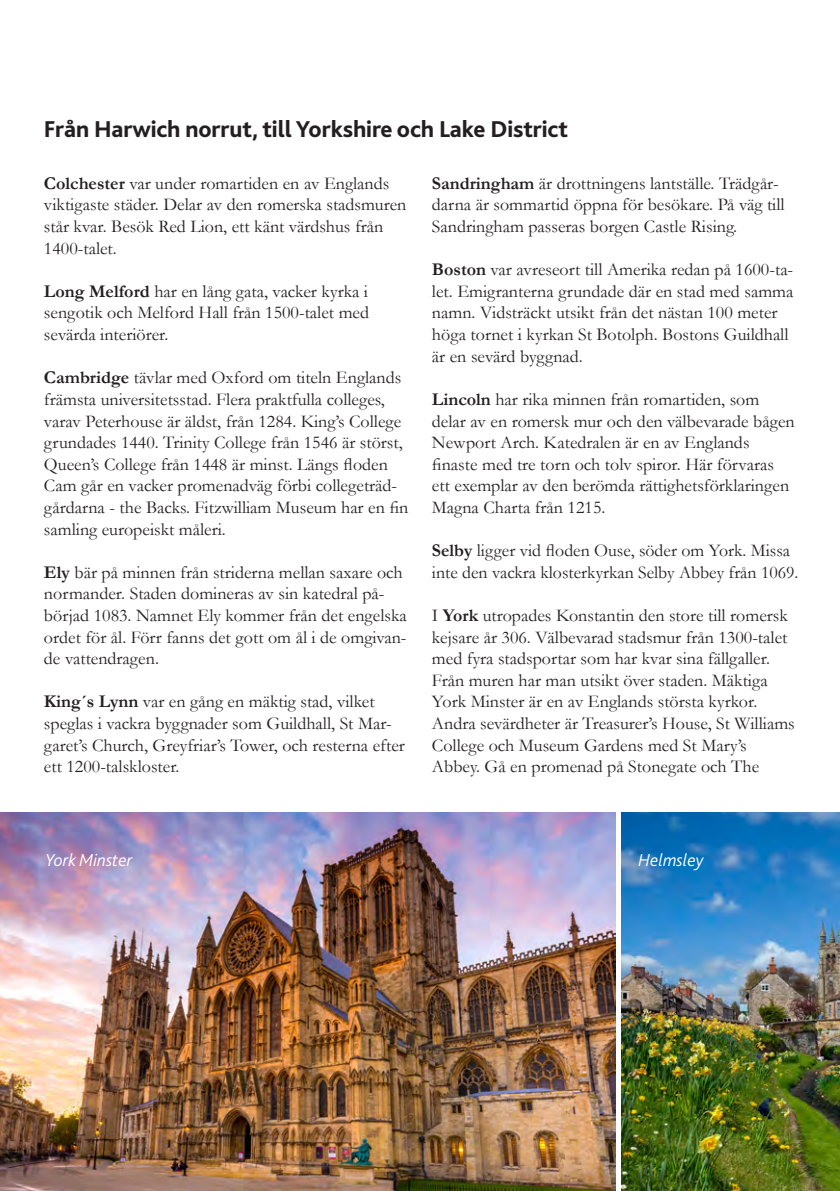
<style>
.page{position:relative;width:840px;height:1191px;background:#fff}
.page>*{position:absolute;margin:0;border:0;box-sizing:border-box;transform-origin:0 0}
.t1{font:800 24px "Bliss 2";letter-spacing:-.005em;color:#231f20}
.t2{font:18px/21.6px "Garamond";color:#231f20}
.t3{font:italic 300 18px "Bliss 2";color:#fff}
.s1{font-weight:700}
</style>
<div class="page">
<img style="left:0;top:812px;width:615px;height:379px">
<img style="left:621px;top:812px;width:218px;height:379px">
<h1 class="t1" style="left:44px;top:114px;width:525px">Från Harwich norrut, till Yorkshire och Lake District</h1>
<p class="t2" style="left:431px;top:172px;width:354px"><span class="s1">Sandringham</span> är drottningens lantställe. Trädgår&shy;darna är sommartid öppna för besökare. På väg till<br>Sandringham passeras borgen Castle Rising.</p>
<p class="t2" style="left:431px;top:258px;width:363px"><span class="s1">Boston</span> var avreseort till Amerika redan på 1600-ta&shy;let. Emigranterna grundade där en stad med samma namn. Vidsträckt utsikt från det nästan 100 meter höga tornet i kyrkan St Botolph. Bostons Guildhall är en sevärd byggnad.</p>
<p class="t2" style="left:431px;top:388px;width:364px"><span class="s1">Lincoln</span> har rika minnen från romartiden, som delar av en romersk mur och den välbevarade bågen Newport Arch. Katedralen är en av Englands finaste med tre torn och tolv spiror. Här förvaras ett exemplar av den berömda rättighetsförklaringen Magna Charta från 1215.</p>
<p class="t2" style="left:431px;top:539px;width:368px"><span class="s1">Selby</span> ligger vid floden Ouse, söder om York. Missa inte den vackra klosterkyrkan Selby Abbey från 1069.</p>
<p class="t2" style="left:431px;top:604px;width:364px">I <span class="s1">York</span> utropades Konstantin den store till romersk kejsare år 306. Välbevarad stadsmur från 1300-talet med fyra stadsportar som har kvar sina fällgaller.<br>Från muren har man utsikt över staden. Mäktiga York Minster är en av Englands största kyrkor.<br>Andra sevärdheter är Treasurer’s House, St Williams College och Museum Gardens med St Mary’s Abbey. Gå en promenad på Stonegate och The</p>
<p class="t2" style="left:44px;top:172px;width:364px"><span class="s1">Colchester</span> var under romartiden en av Englands viktigaste städer. Delar av den romerska stadsmuren står kvar. Besök Red Lion, ett känt värdshus från 1400-talet.</p>
<p class="t2" style="left:44px;top:280px;width:326px;text-align:justify"><span class="s1">Long Melford</span> har en lång gata, vacker kyrka i sengotik och Melford Hall från 1500-talet med sevärda interiörer.</p>
<p class="t2" style="left:44px;top:366px;width:365px"><span class="s1">Cambridge</span> tävlar med Oxford om titeln Englands främsta universitetsstad. Flera praktfulla colleges, varav Peterhouse är äldst, från 1284. King’s College grundades 1440. Trinity College från 1546 är störst, Queen’s College från 1448 är minst. Längs floden Cam går en vacker promenadväg förbi collegeträd&shy;gårdarna - the Backs. Fitzwilliam Museum har en fin samling europeiskt måleri.</p>
<p class="t2" style="left:44px;top:561px;width:364px"><span class="s1">Ely</span> bär på minnen från striderna mellan saxare och normander. Staden domineras av sin katedral på&shy;börjad 1083. Namnet Ely kommer från det engelska ordet för ål. Förr fanns det gott om ål i de omgivan&shy;de vattendragen.</p>
<p class="t2" style="left:44px;top:690px;width:362px"><span class="s1">King´s Lynn</span> var en gång en mäktig stad, vilket speglas i vackra byggnader som Guildhall, St Mar&shy;garet’s Church, Greyfriar’s Tower, och resterna efter ett 1200-talskloster.</p>
<p class="t3" style="left:45px;top:848px;width:88px">York Minster</p>
<p class="t3" style="left:638px;top:848px;width:67px">Helmsley</p>
</div>
